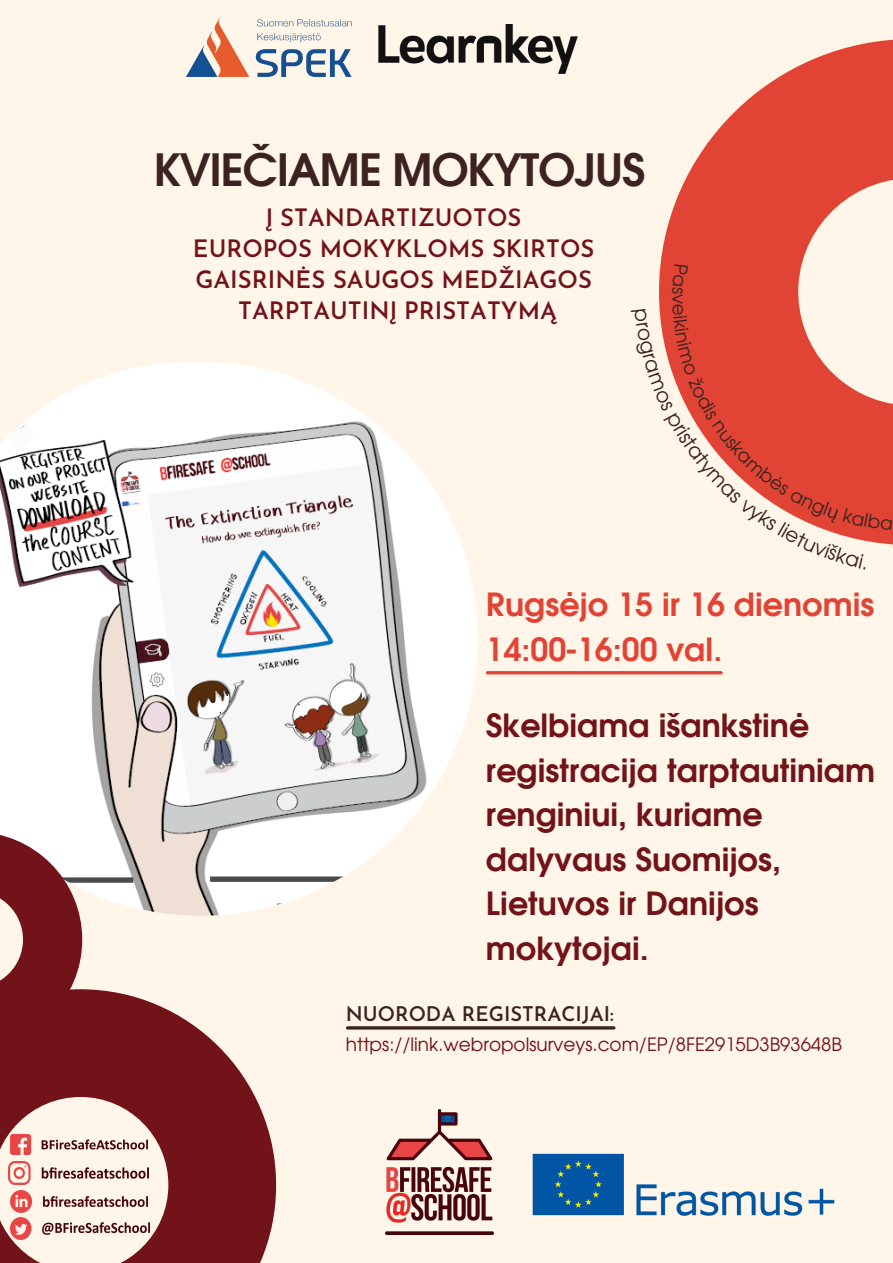
<style>
.page{position:relative;width:893px;height:1263px;background:#fff5e9}
.page>*{position:absolute;margin:0;border:0;box-sizing:border-box;transform-origin:0 0}
.t1{font:700 44.55px "Evolventa";letter-spacing:-.03em;color:#3c2321}
.t2{font:700 31.95px/44.5px "Evolventa";color:#72131a}
.t3{font:700 31.95px/44.6px "Evolventa";color:#e14434}
.t4{font:600 23.92px "Josefin Sans";color:#72131a}
.t5{font:600 20.17px "Josefin Sans";color:#3c2321}
.t6{font:18.45px "Evolventa";color:#72131a}
</style>
<div class="page">
<svg style="left:660px;top:39px;width:233px;height:506px;fill:#e14434"></svg>
<hr style="left:487px;top:671px;width:234px;height:3px;background:#e14434">
<img style="left:0;top:362px;width:478px;height:554px">
<img style="left:385px;top:1109px;width:109px;height:125px">
<img style="left:532px;top:1153px;width:303px;height:63px">
<svg style="left:0;top:542px;width:82px;height:447px;background:#d7bfc0"></svg>
<svg style="left:0;top:989px;width:276px;height:274px;fill:#72131a"></svg>
<svg style="left:8px;top:424px;width:27px;height:27px"></svg>
<img style="left:378px;top:25px;width:199px;height:49px">
<img style="left:186px;top:17px;width:166px;height:60px">
<hr style="left:347px;top:1026px;width:267px;height:3px;background:#3c2321">
<svg style="left:659px;top:264px;width:233px;height:281px"></svg>
<p class="t1" style="left:154px;top:150px;width:493px">KVIEČIAME MOKYTOJUS</p>
<p class="t4" style="left:266px;top:208px;width:257px">Į STANDARTIZUOTOS</p>
<p class="t4" style="left:193px;top:239px;width:403px">EUROPOS MOKYKLOMS SKIRTOS</p>
<p class="t4" style="left:195px;top:270px;width:398px">GAISRINĖS SAUGOS MEDŽIAGOS</p>
<p class="t4" style="left:238px;top:301px;width:320px">TARPTAUTINĮ PRISTATYMĄ</p>
<p class="t3" style="left:486px;top:584px;width:390px">Rugsej̇o 15 ir 16 dienomis<br>14:00-16:00 val.</p>
<p class="t2" style="left:486px;top:705px;width:391px">Skelbiama išankstinė registracija tarptautiniam renginiui, kuriame dalyvaus Suomijos,<br>Lietuvos ir Danijos mokytojai.</p>
<p class="t5" style="left:346px;top:1006px;width:269px">NUORODA REGISTRACIJAI:</p>
<p class="t6" style="left:346px;top:1036px;width:497px">https://link.webropolsurveys.com/EP/8FE2915D3B93648B</p>
</div>
